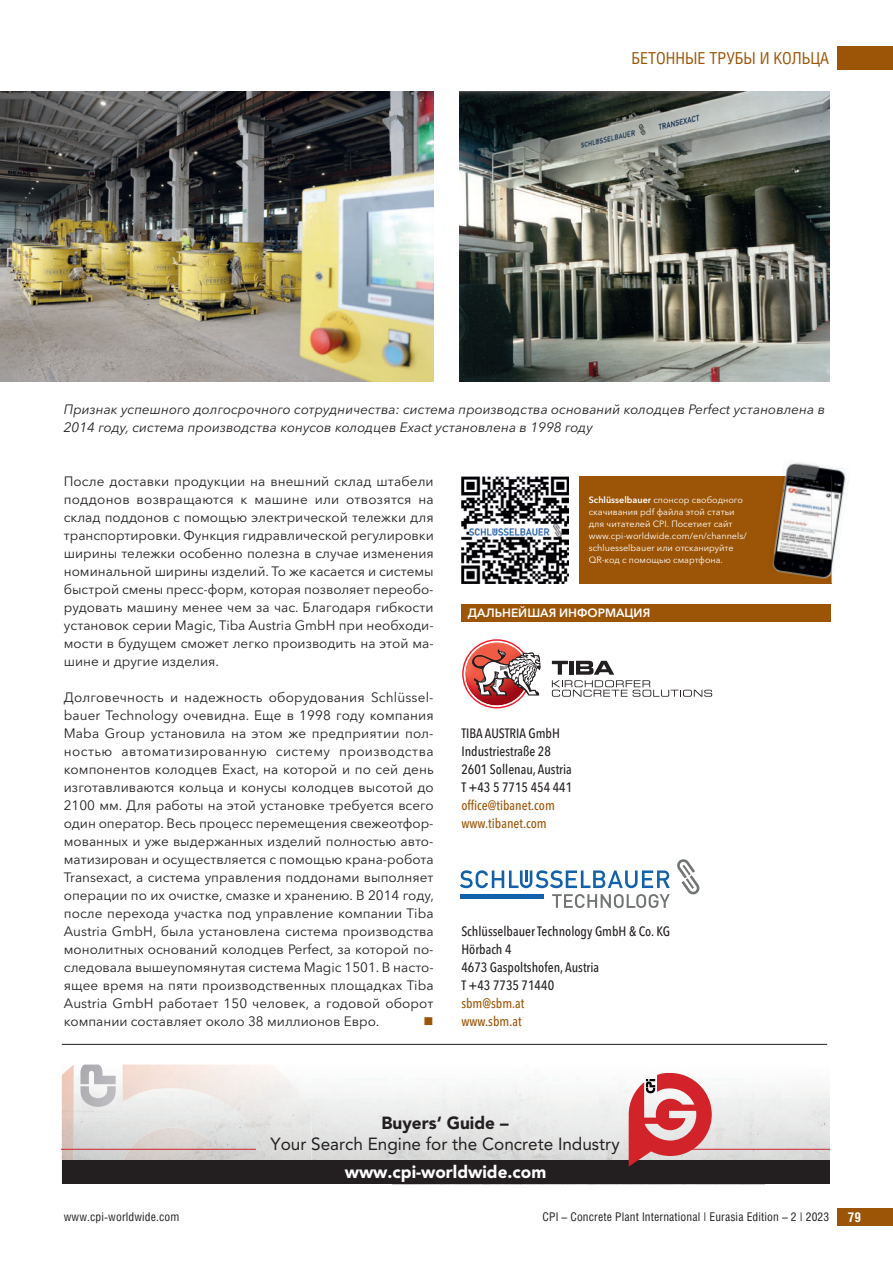
<style>
.page{position:relative;width:893px;height:1263px;background:#fff}
.page>*{position:absolute;margin:0;border:0;box-sizing:border-box;transform-origin:0 0}
.t1{font:17.55px "Avenir";color:#231f20}
.t2{font:900 17.55px "Avenir";color:#fff}
.t3{font:900 17.55px "Avenir";color:#231f20}
.t4{font:16.5px "Helios Cond";color:#9c5506}
.t5{font:13.5px/18px "Avenir Next Cyr";color:#231f20;text-align:justify}
.t6{font:italic 13.5px/18px "Avenir Next Cyr";color:#231f20}
.t7{font:500 condensed 13.5px/18px "Avenir Next LT Pro";color:#231f20}
.t8{font:500 condensed 13.5px/18px "Avenir Next LT Pro";color:#9c5506}
.t9{font:700 13.5px "Helios Cond";color:#fff}
.t10{font:12px "Helios Cond";letter-spacing:.01em;color:#231f20}
.t11{font:600 12px "Avenir Next Cyr";color:#fff}
.t12{font:9px/12px "Avenir Next Cyr";color:#fff}
.s1{font-weight:600}
</style>
<div class="page">
<div style="left:838px;top:47px;width:55px;height:23px;background:#9c5506"></div>
<div style="left:838px;top:1208px;width:55px;height:18px;background:#9c5506"></div>
<img style="left:0;top:91px;width:434px;height:290px">
<img style="left:459px;top:91px;width:370px;height:290px">
<div style="left:461px;top:605px;width:370px;height:17px;background:#9c5506"></div>
<svg style="left:460px;top:870px;width:210px;height:18px"></svg>
<svg style="left:677px;top:859px;width:23px;height:36px"></svg>
<svg style="left:552px;top:894px;width:118px;height:14px"></svg>
<div style="left:460px;top:894px;width:83px;height:5px;background:#1262ab"></div>
<svg style="left:462px;top:639px;width:78px;height:69px"></svg>
<svg style="left:552px;top:661px;width:160px;height:36px"></svg>
<hr style="left:62px;top:1044px;width:765px;height:1px;background:#231f20">
<img style="left:62px;top:1072px;width:767px;height:112px">
<img style="left:118px;top:1064px;width:194px;height:96px">
<img style="left:62px;top:1065px;width:12px;height:95px">
<img style="left:80px;top:1064px;width:36px;height:43px">
<hr style="left:637px;top:1149px;width:192px;height:1px;background:#d1232a">
<hr style="left:62px;top:1149px;width:194px;height:1px;background:#d1232a">
<div style="left:62px;top:1160px;width:767px;height:23px;background:#231f20"></div>
<svg style="left:629px;top:1073px;width:83px;height:93px"></svg>
<div style="left:579px;top:476px;width:252px;height:108px;background:#9c5506"></div>
<img style="left:461px;top:476px;width:108px;height:107px">
<img style="left:782px;top:462px;width:64px;height:122px">
<img style="left:772px;top:476px;width:59px;height:107px">
<p class="t4" style="left:631px;top:49px;width:199px">БЕТОННЫЕ ТРУБЫ И КОЛЬЦА</p>
<p class="t6" style="left:64px;top:402px;width:763px">Признак успешного долгосрочного сотрудничества: система производства оснований колодцев Perfect установлена в<br>2014 году, система производства конусов колодцев Exact установлена в 1998 году</p>
<p class="t5" style="left:64px;top:474px;width:371px">После доставки продукции на внешний склад штабели поддонов возвращаются к машине или отвозятся на склад поддонов с помощью электрической тележки для транспортировки. Функция гидравлической регулировки ширины тележки особенно полезна в случае изменения номинальной ширины изделий. То же касается и системы быстрой смены пресс-форм, которая позволяет переобо&shy;рудовать машину менее чем за час. Благодаря гибкости установок серии Magic, Tiba Austria GmbH при необходи&shy;мости в будущем сможет легко производить на этой ма&shy;шине и другие изделия.</p>
<p class="t5" style="left:64px;top:689px;width:372px">Долговечность и надежность оборудования Schlüssel&shy;bauer Technology очевидна. Еще в 1998 году компания Maba Group установила на этом же предприятии пол&shy;ностью автоматизированную систему производства компонентов колодцев Exact, на которой и по сей день изготавливаются кольца и конусы колодцев высотой до 2100 мм. Для работы на этой установке требуется всего один оператор. Весь процесс перемещения свежеотфор&shy;мованных и уже выдержанных изделий полностью авто&shy;матизирован и осуществляется с помощью крана-робота Transexact, а система управления поддонами выполняет операции по их очистке, смазке и хранению. В 2014 году, после перехода участка под управление компании Tiba Austria GmbH, была установлена система производства монолитных оснований колодцев Perfect, за которой по&shy;следовала вышеупомянутая система Magic 1501. В насто&shy;ящее время на пяти производственных площадках Tiba Austria GmbH работает 150 человек, а годовой оборот компании составляет около 38 миллионов Евро.</p>
<p class="t12" style="left:589px;top:494px;width:159px"><span class="s1">Schlüsselbauer</span> спонсор свободного скачивания pdf файла этой статьи для читателей CPI. Посетиет сайт www.cpi-worldwide.com/en/channels/ schluesselbauer или отсканируйте QR-код с помощью смартфона.</p>
<p class="t11" style="left:468px;top:608px;width:184px">ДАЛЬНЕЙШАЯ ИНФОРМАЦИЯ</p>
<p class="t7" style="left:461px;top:726px;width:112px">TIBA AUSTRIA GmbH<br>Industriestraße 28<br>2601 Sollenau, Austria<br>T +43 5 7715 454 441</p>
<p class="t8" style="left:461px;top:797px;width:95px">office@tibanet.com www.tibanet.com</p>
<p class="t7" style="left:461px;top:923px;width:210px">Schlüsselbauer Technology GmbH &amp; Co. KG<br>Hörbach 4<br>4673 Gaspoltshofen, Austria<br>T +43 7735 71440</p>
<p class="t8" style="left:461px;top:995px;width:65px">sbm@sbm.at www.sbm.at</p>
<p class="t3" style="left:381px;top:1112px;width:129px">Buyers‘ Guide –</p>
<p class="t1" style="left:271px;top:1136px;width:351px">Your Search Engine for the Concrete Industry</p>
<p class="t2" style="left:345px;top:1161px;width:203px">www.cpi-worldwide.com</p>
<p class="t10" style="left:64px;top:1210px;width:117px">www.cpi-worldwide.com</p>
<p class="t10" style="left:542px;top:1210px;width:288px">CPI – Concrete Plant International | Eurasia Edition – 2 | 2023</p>
<p class="t9" style="left:848px;top:1209px;width:15px">79</p>
</div>
